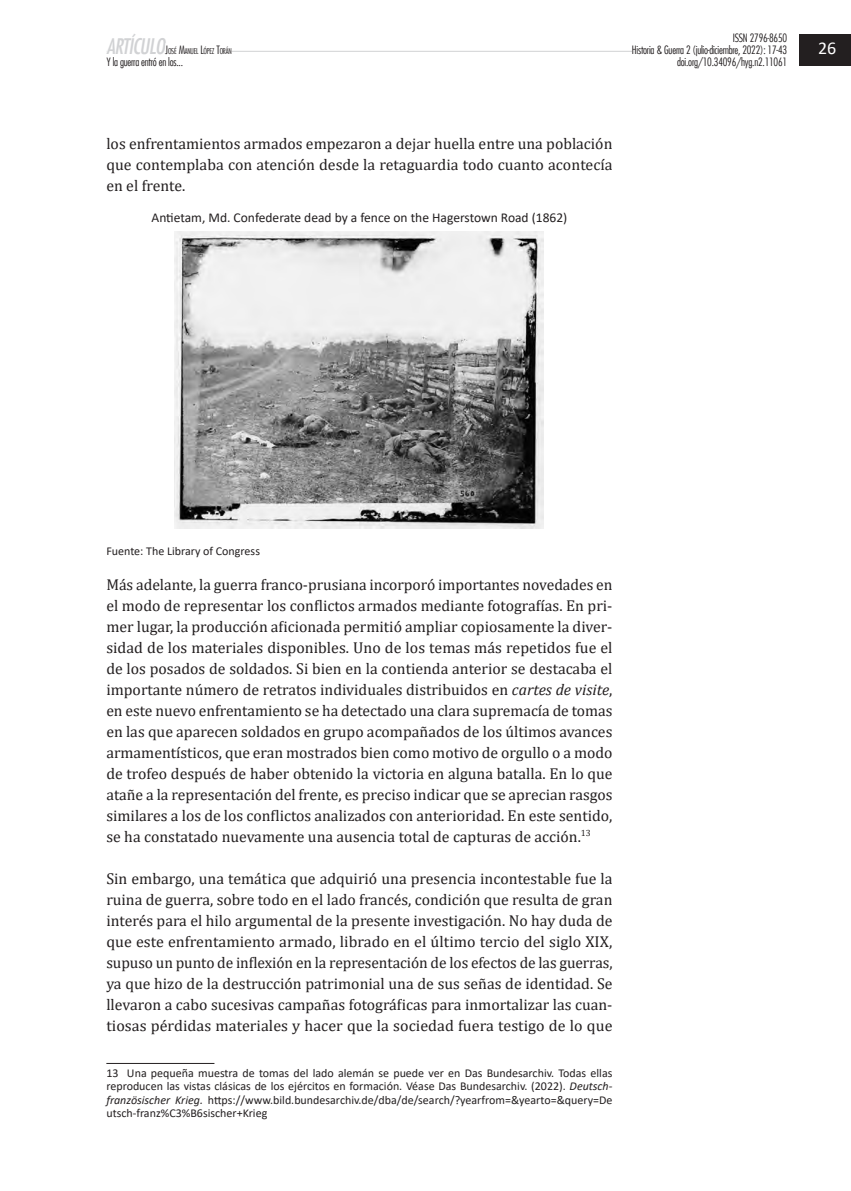
<style>
.page{position:relative;width:851px;height:1191px;background:#fff}
.page>*{position:absolute;margin:0;border:0;box-sizing:border-box;transform-origin:0 0}
.t1{font:18px "Calibri";color:#fff}
.art-texto-central{font:15.75px/21px "Cambria";color:#231f20;text-align:justify}
.imagen-epigrafe{font:13.5px "Calibri";color:#231f20}
.nota-al-pie{font:12px/13.5px "Calibri";color:#231f20;text-align:justify}
.art-fuente{font:12px "Calibri";color:#231f20}
.t2{font:300 condensed 11.25px/12px "Futura LT";letter-spacing:-.02em;color:#231f20;text-align:right}
.t3{font:300 condensed 7.8px "Futura LT";letter-spacing:-.03em;color:#231f20}
.s1{font-weight:400;font-style:italic;font-size:21px;color:#d1d2d4}
.s2{font-size:11.25px}
.s3{font-style:italic}
</style>
<div class="page">
<hr style="left:106px;top:51px;width:622px;height:1px;background:#d1d2d4">
<div style="left:632px;top:43px;width:155px;height:15px;background:#fff"></div>
<div style="left:106px;top:40px;width:59px;height:15px;background:#fff"></div>
<div style="left:799px;top:35px;width:51px;height:31px;background:#231f20"></div>
<div style="left:165px;top:43px;width:66px;height:15px;background:#fff"></div>
<hr style="left:106px;top:1063px;width:108px;height:1px;background:#231f20">
<img style="left:175px;top:231px;width:368px;height:297px">
<p class="t3" style="left:106px;top:46px;width:127px"><span class="s1">ARTÍCULO</span><span class="s2">J</span>OSÉ <span class="s2">M</span>ANUEL <span class="s2">L</span>ÓPEZ <span class="s2">T</span>ORÁN</p>
<p class="t1" style="left:818px;top:35px;width:20px">26</p>
<p class="t2" style="left:106px;top:56px;width:78px">Y la guerra entró en los...</p>
<p class="t2" style="left:632px;top:32px;width:157px">ISSN 2796-8650<br>Historia &amp; Guerra 2 (julio-diciembre, 2022): 17-43 doi.org/10.34096/hyg.n2.11061</p>
<p class="art-texto-central" style="left:106px;top:133px;width:507px">los enfrentamientos armados empezaron a dejar huella entre una población que contemplaba con atención desde la retaguardia todo cuanto acontecía en el frente.</p>
<p class="imagen-epigrafe" style="left:151px;top:208px;width:417px">Antietam, Md. Confederate dead by a fence on the Hagerstown Road (1862)</p>
<p class="art-fuente" style="left:106px;top:543px;width:155px">Fuente: The Library of Congress</p>
<p class="art-texto-central" style="left:106px;top:574px;width:507px">Más adelante, la guerra franco-prusiana incorporó importantes novedades en el modo de representar los conflictos armados mediante fotografías. En pri&shy;mer lugar, la producción aficionada permitió ampliar copiosamente la diver&shy;sidad de los materiales disponibles. Uno de los temas más repetidos fue el de los posados de soldados. Si bien en la contienda anterior se destacaba el importante número de retratos individuales distribuidos en <span class="s3">cartes de visite</span>, en este nuevo enfrentamiento se ha detectado una clara supremacía de tomas en las que aparecen soldados en grupo acompañados de los últimos avances armamentísticos, que eran mostrados bien como motivo de orgullo o a modo de trofeo después de haber obtenido la victoria en alguna batalla. En lo que atañe a la representación del frente, es preciso indicar que se aprecian rasgos similares a los de los conflictos analizados con anterioridad. En este sentido, se ha constatado nuevamente una ausencia total de capturas de acción.<sup>13</sup></p>
<p class="art-texto-central" style="left:106px;top:868px;width:507px">Sin embargo, una temática que adquirió una presencia incontestable fue la ruina de guerra, sobre todo en el lado francés, condición que resulta de gran interés para el hilo argumental de la presente investigación. No hay duda de que este enfrentamiento armado, librado en el último tercio del siglo XIX, supuso un punto de inflexión en la representación de los efectos de las guerras, ya que hizo de la destrucción patrimonial una de sus señas de identidad. Se llevaron a cabo sucesivas campañas fotográficas para inmortalizar las cuan&shy;tiosas pérdidas materiales y hacer que la sociedad fuera testigo de lo que</p>
<p class="nota-al-pie" style="left:106px;top:1066px;width:507px">13 Una pequeña muestra de tomas del lado alemán se puede ver en Das Bundesarchiv. Todas ellas reproducen las vistas clásicas de los ejércitos en formación. Véase Das Bundesarchiv. (2022). <span class="s3">Deutsch&shy;französischer Krieg.</span> https://www.bild.bundesarchiv.de/dba/de/search/?yearfrom=&amp;yearto=&amp;query=De utsch-franz%C3%B6sischer+Krieg</p>
</div>
